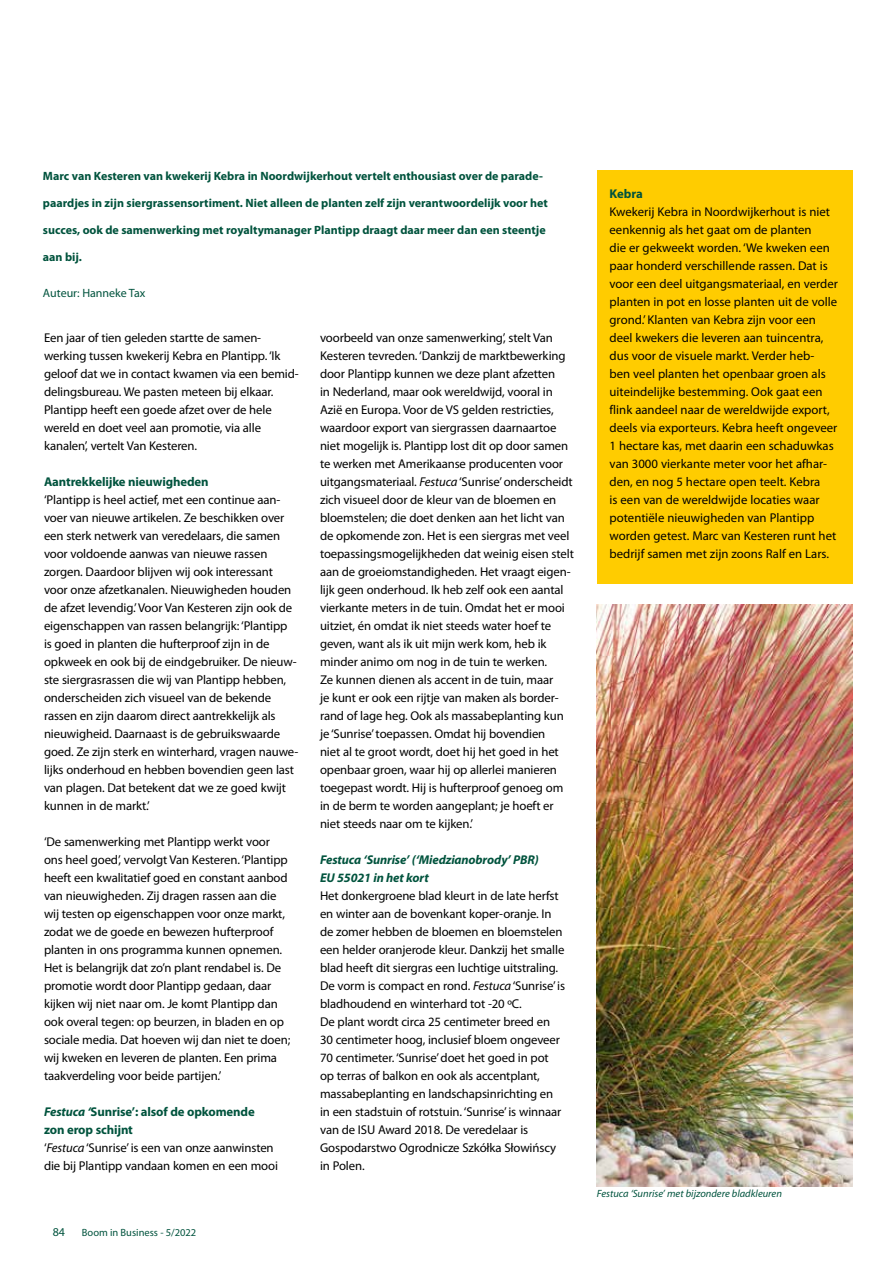
<style>
.page{position:relative;width:893px;height:1263px;background:#fff}
.page>*{position:absolute;margin:0;border:0;box-sizing:border-box;transform-origin:0 0}
.t1{font:12.75px/18px "Myriad Pro";letter-spacing:-.01em;color:#000}
.t2{font:italic 700 12.75px/18px "Myriad Pro";letter-spacing:-.01em;color:#00533d}
.t3{font:700 12.75px "Myriad Pro";letter-spacing:-.01em;color:#00533d}
.t4{font:700 12px "Myriad Pro";color:#00533d}
.t5{font:12px "Myriad Pro";color:#00533d}
.t6{font:italic 10.5px "Myriad Pro";color:#00533d}
.t7{font:10.5px "Myriad Pro";color:#00533d}
.s1{font-weight:700;font-style:italic;color:#00533d}
.s2{font-weight:700;color:#00533d}
.s3{font-style:italic}
</style>
<div class="page">
<div style="left:597px;top:170px;width:255px;height:413px;background:#fc0"></div>
<img style="left:597px;top:605px;width:255px;height:581px">
<p class="t4" style="left:43px;top:168px;width:501px">Marc van Kesteren van kwekerij Kebra in Noordwijkerhout vertelt enthousiast over de parade-</p>
<p class="t4" style="left:43px;top:195px;width:507px">paardjes in zijn siergrassensortiment. Niet alleen de planten zelf zijn verantwoordelijk voor het</p>
<p class="t4" style="left:43px;top:222px;width:504px">succes, ook de samenwerking met royaltymanager Plantipp draagt daar meer dan een steentje</p>
<p class="t4" style="left:43px;top:249px;width:41px">aan bij.</p>
<p class="t5" style="left:43px;top:286px;width:104px">Auteur: Hanneke Tax</p>
<p class="t1" style="left:44px;top:329px;width:256px">Een jaar of tien geleden startte de samen&shy;werking tussen kwekerij Kebra en Plantipp. ‘Ik geloof dat we in contact kwamen via een bemid&shy;delingsbureau. We pasten meteen bij elkaar.<br>Plantipp heeft een goede afzet over de hele wereld en doet veel aan promotie, via alle kanalen’, vertelt Van Kesteren.</p>
<p class="t3" style="left:44px;top:473px;width:166px">Aantrekkelijke nieuwigheden</p>
<p class="t1" style="left:44px;top:491px;width:256px">‘Plantipp is heel actief, met een continue aan&shy;voer van nieuwe artikelen. Ze beschikken over een sterk netwerk van veredelaars, die samen voor voldoende aanwas van nieuwe rassen zorgen. Daardoor blijven wij ook interessant voor onze afzetkanalen. Nieuwigheden houden de afzet levendig.’ Voor Van Kesteren zijn ook de eigenschappen van rassen belangrijk: ‘Plantipp is goed in planten die hufterproof zijn in de opkweek en ook bij de eindgebruiker. De nieuw&shy;ste siergrasrassen die wij van Plantipp hebben, onderscheiden zich visueel van de bekende rassen en zijn daarom direct aantrekkelijk als nieuwigheid. Daarnaast is de gebruikswaarde goed. Ze zijn sterk en winterhard, vragen nauwe&shy;lijks onderhoud en hebben bovendien geen last van plagen. Dat betekent dat we ze goed kwijt kunnen in de markt.’</p>
<p class="t1" style="left:44px;top:833px;width:248px">‘De samenwerking met Plantipp werkt voor ons heel goed’, vervolgt Van Kesteren. ‘Plantipp heeft een kwalitatief goed en constant aanbod van nieuwigheden. Zij dragen rassen aan die wij testen op eigenschappen voor onze markt, zodat we de goede en bewezen hufterproof planten in ons programma kunnen opnemen.<br>Het is belangrijk dat zo’n plant rendabel is. De promotie wordt door Plantipp gedaan, daar kijken wij niet naar om. Je komt Plantipp dan ook overal tegen: op beurzen, in bladen en op sociale media. Dat hoeven wij dan niet te doen; wij kweken en leveren de planten. Een prima taakverdeling voor beide partijen.’</p>
<p class="t1" style="left:44px;top:1103px;width:235px"><span class="s1">Festuca ‘</span><span class="s2">Sunrise’: alsof de opkomende zon erop schijnt<br></span>‘<span class="s3">Festuca</span> ‘Sunrise’ is een van onze aanwinsten die bij Plantipp vandaan komen en een mooi</p>
<p class="t1" style="left:320px;top:329px;width:255px">voorbeeld van onze samenwerking’, stelt Van Kesteren tevreden. ‘Dankzij de marktbewerking door Plantipp kunnen we deze plant afzetten<br>in Nederland, maar ook wereldwijd, vooral in Azië en Europa. Voor de VS gelden restricties, waardoor export van siergrassen daarnaartoe niet mogelijk is. Plantipp lost dit op door samen te werken met Amerikaanse producenten voor uitgangsmateriaal. <span class="s3">Festuca</span> ‘Sunrise’ onderscheidt zich visueel door de kleur van de bloemen en bloemstelen; die doet denken aan het licht van de opkomende zon. Het is een siergras met veel toepassingsmogelijkheden dat weinig eisen stelt aan de groeiomstandigheden. Het vraagt eigen&shy;lijk geen onderhoud. Ik heb zelf ook een aantal vierkante meters in de tuin. Omdat het er mooi uitziet, én omdat ik niet steeds water hoef te geven, want als ik uit mijn werk kom, heb ik minder animo om nog in de tuin te werken.<br>Ze kunnen dienen als accent in de tuin, maar<br>je kunt er ook een rijtje van maken als border&shy;rand of lage heg. Ook als massabeplanting kun je ‘Sunrise’ toepassen. Omdat hij bovendien<br>niet al te groot wordt, doet hij het goed in het openbaar groen, waar hij op allerlei manieren toegepast wordt. Hij is hufterproof genoeg om in de berm te worden aangeplant; je hoeft er niet steeds naar om te kijken.’</p>
<p class="t2" style="left:320px;top:851px;width:220px">Festuca ‘Sunrise’ (‘Miedzianobrody’ PBR)<br>EU 55021 in het kort</p>
<p class="t1" style="left:320px;top:887px;width:247px">Het donkergroene blad kleurt in de late herfst en winter aan de bovenkant koper-oranje. In de zomer hebben de bloemen en bloemstelen een helder oranjerode kleur. Dankzij het smalle blad heeft dit siergras een luchtige uitstraling.<br>De vorm is compact en rond. <span class="s3">Festuca</span> ‘Sunrise’ is bladhoudend en winterhard tot -20 ºC.<br>De plant wordt circa 25 centimeter breed en 30 centimeter hoog, inclusief bloem ongeveer 70 centimeter. ‘Sunrise’ doet het goed in pot op terras of balkon en ook als accentplant, massabeplanting en landschapsinrichting en in een stadstuin of rotstuin. ‘Sunrise’ is winnaar van de ISU Award 2018. De veredelaar is Gospodarstwo Ogrodnicze Szkółka Słowińscy in Polen.</p>
<p class="t5" style="left:53px;top:1224px;width:14px">84</p>
<p class="t7" style="left:82px;top:1226px;width:116px">Boom in Business - 5/2022</p>
<p class="t3" style="left:610px;top:185px;width:35px">Kebra</p>
<p class="t1" style="left:610px;top:203px;width:230px">Kwekerij Kebra in Noordwijkerhout is niet eenkennig als het gaat om de planten<br>die er gekweekt worden. ‘We kweken een paar honderd verschillende rassen. Dat is voor een deel uitgangsmateriaal, en verder planten in pot en losse planten uit de volle grond.’ Klanten van Kebra zijn voor een deel kwekers die leveren aan tuincentra, dus voor de visuele markt. Verder heb&shy;ben veel planten het openbaar groen als uiteindelijke bestemming. Ook gaat een flink aandeel naar de wereldwijde export, deels via exporteurs. Kebra heeft ongeveer 1 hectare kas, met daarin een schaduwkas van 3000 vierkante meter voor het afhar&shy;den, en nog 5 hectare open teelt. Kebra<br>is een van de wereldwijde locaties waar potentiële nieuwigheden van Plantipp worden getest. Marc van Kesteren runt het bedrijf samen met zijn zoons Ralf en Lars.</p>
<p class="t6" style="left:597px;top:1187px;width:187px">Festuca ‘Sunrise’ met bijzondere bladkleuren</p>
</div>
